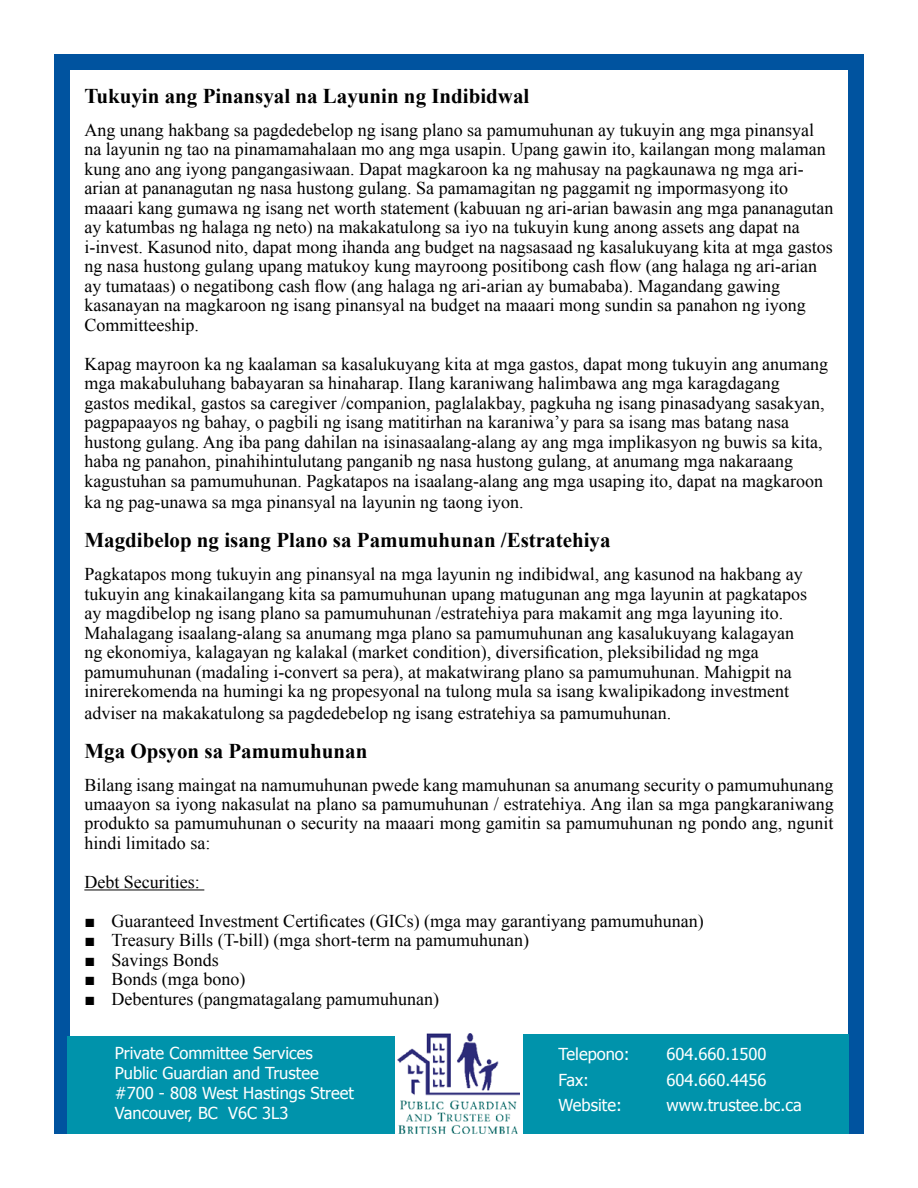
<style>
.page{position:relative;width:918px;height:1188px;background:#fff}
.page>*{position:absolute;margin:0;border:0;box-sizing:border-box;transform-origin:0 0}
.t1{font:700 21px "Times New Roman";color:#000}
.t2{font:18px/19.5px "Times New Roman";color:#000}
.t3{font:16.5px/19.8px "Tahoma";color:#fff}
</style>
<div class="page">
<div style="left:849px;top:54px;width:15px;height:1080px;background:#00539f"></div>
<div style="left:54px;top:54px;width:15px;height:1080px;background:#00539f"></div>
<div style="left:68px;top:1036px;width:327px;height:98px;background:#0093ab"></div>
<div style="left:523px;top:1034px;width:326px;height:100px;background:#0093ab"></div>
<img style="left:397px;top:1034px;width:123px;height:100px">
<div style="left:54px;top:54px;width:810px;height:15px;background:#00539f"></div>
<hr style="left:84px;top:890px;width:120px;height:1px;background:#000">
<p class="t1" style="left:84px;top:81px;width:447px">Tukuyin ang Pinansyal na Layunin ng Indibidwal</p>
<p class="t2" style="left:84px;top:120px;width:751px">Ang unang hakbang sa pagdedebelop ng isang plano sa pamumuhunan ay tukuyin ang mga pinansyal na layunin ng tao na pinamamahalaan mo ang mga usapin. Upang gawin ito, kailangan mong malaman kung ano ang iyong pangangasiwaan. Dapat magkaroon ka ng mahusay na pagkaunawa ng mga ari&shy;arian at pananagutan ng nasa hustong gulang. Sa pamamagitan ng paggamit ng impormasyong ito maaari kang gumawa ng isang net worth statement (kabuuan ng ari-arian bawasin ang mga pananagutan ay katumbas ng halaga ng neto) na makakatulong sa iyo na tukuyin kung anong assets ang dapat na i-invest. Kasunod nito, dapat mong ihanda ang budget na nagsasaad ng kasalukuyang kita at mga gastos ng nasa hustong gulang upang matukoy kung mayroong positibong cash flow (ang halaga ng ari-arian ay tumataas) o negatibong cash flow (ang halaga ng ari-arian ay bumababa). Magandang gawing kasanayan na magkaroon ng isang pinansyal na budget na maaari mong sundin sa panahon ng iyong Committeeship.</p>
<p class="t2" style="left:84px;top:354px;width:745px">Kapag mayroon ka ng kaalaman sa kasalukuyang kita at mga gastos, dapat mong tukuyin ang anumang mga makabuluhang babayaran sa hinaharap. Ilang karaniwang halimbawa ang mga karagdagang gastos medikal, gastos sa caregiver /companion, paglalakbay, pagkuha ng isang pinasadyang sasakyan, pagpapaayos ng bahay, o pagbili ng isang matitirhan na karaniwa’y para sa isang mas batang nasa hustong gulang. Ang iba pang dahilan na isinasaalang-alang ay ang mga implikasyon ng buwis sa kita, haba ng panahon, pinahihintulutang panganib ng nasa hustong gulang, at anumang mga nakaraang kagustuhan sa pamumuhunan. Pagkatapos na isaalang-alang ang mga usaping ito, dapat na magkaroon</p>
<p class="t2" style="left:84px;top:492px;width:441px">ka ng pag-unawa sa mga pinansyal na layunin ng taong iyon.</p>
<p class="t1" style="left:84px;top:526px;width:528px">Magdibelop ng isang Plano sa Pamumuhunan /Estratehiya</p>
<p class="t2" style="left:84px;top:564px;width:724px">Pagkatapos mong tukuyin ang pinansyal na mga layunin ng indibidwal, ang kasunod na hakbang ay tukuyin ang kinakailangang kita sa pamumuhunan upang matugunan ang mga layunin at pagkatapos ay magdibelop ng isang plano sa pamumuhunan /estratehiya para makamit ang mga layuning ito.<br>Mahalagang isaalang-alang sa anumang mga plano sa pamumuhunan ang kasalukuyang kalagayan ng ekonomiya, kalagayan ng kalakal (market condition), diversification, pleksibilidad ng mga pamumuhunan (madaling i-convert sa pera), at makatwirang plano sa pamumuhunan. Mahigpit na inirerekomenda na humingi ka ng propesyonal na tulong mula sa isang kwalipikadong investment</p>
<p class="t2" style="left:84px;top:703px;width:588px">adviser na makakatulong sa pagdedebelop ng isang estratehiya sa pamumuhunan.</p>
<p class="t1" style="left:84px;top:736px;width:284px">Mga Opsyon sa Pamumuhunan</p>
<p class="t2" style="left:84px;top:774px;width:751px;text-align:justify">Bilang isang maingat na namumuhunan pwede kang mamuhunan sa anumang security o pamumuhunang umaayon sa iyong nakasulat na plano sa pamumuhunan / estratehiya. Ang ilan sa mga pangkaraniwang produkto sa pamumuhunan o security na maaari mong gamitin sa pamumuhunan ng pondo ang, ngunit hindi limitado sa:</p>
<p class="t2" style="left:84px;top:872px;width:117px">Debt Securities:</p>
<p class="t2" style="left:84px;top:911px;width:621px">■ Guaranteed Investment Certificates (GICs) (mga may garantiyang pamumuhunan)</p>
<p class="t2" style="left:84px;top:930px;width:446px">■ Treasury Bills (T-bill) (mga short-term na pamumuhunan)</p>
<p class="t2" style="left:84px;top:950px;width:136px">■ Savings Bonds</p>
<p class="t2" style="left:84px;top:969px;width:162px">■ Bonds (mga bono)</p>
<p class="t2" style="left:84px;top:989px;width:356px">■ Debentures (pangmatagalang pamumuhunan)</p>
<p class="t3" style="left:115px;top:1043px;width:241px">Private Committee Services<br>Public Guardian and Trustee #700 - 808 West Hastings Street<br>Vancouver, BC V6C 3L3</p>
<p class="t3" style="left:559px;top:1044px;width:73px">Telepono:</p>
<p class="t3" style="left:667px;top:1044px;width:101px">604.660.1500</p>
<p class="t3" style="left:559px;top:1069px;width:32px">Fax:</p>
<p class="t3" style="left:667px;top:1069px;width:101px">604.660.4456</p>
<p class="t3" style="left:559px;top:1094px;width:65px">Website:</p>
<p class="t3" style="left:667px;top:1094px;width:137px">www.trustee.bc.ca</p>
</div>
